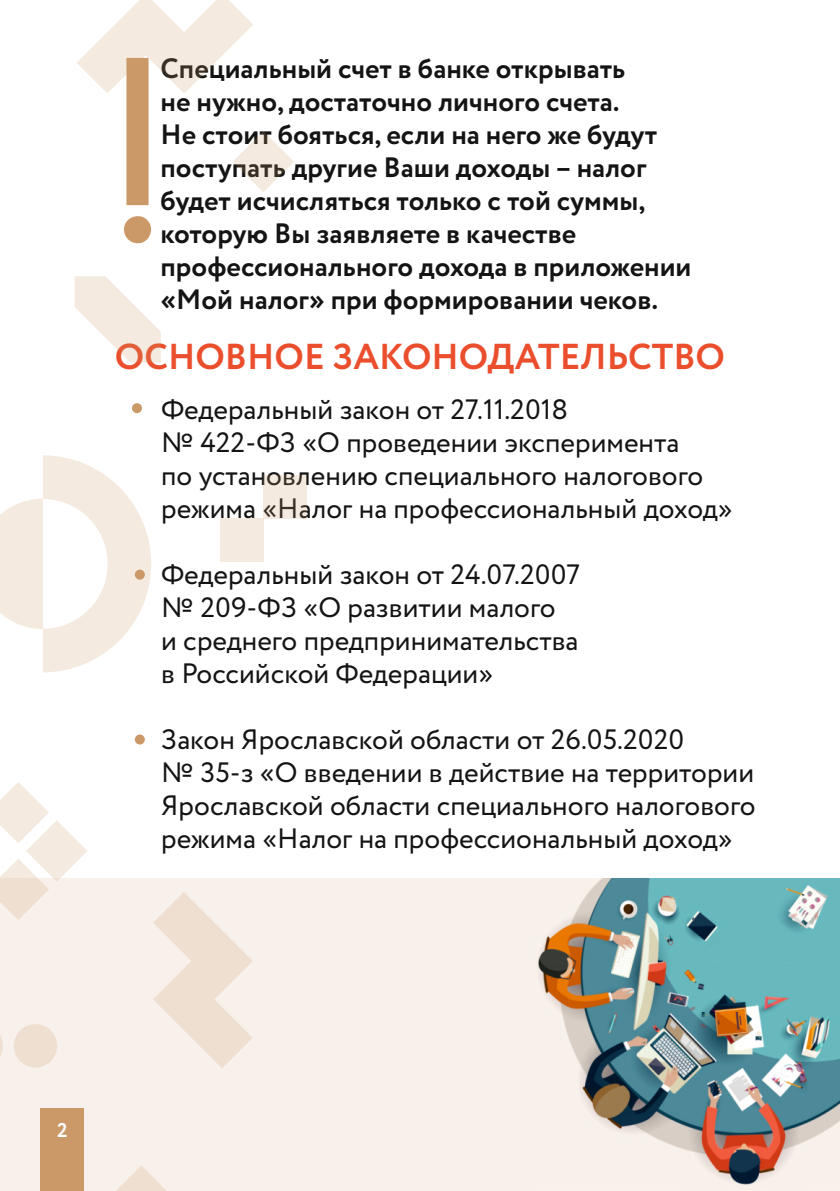
<style>
.page{position:relative;width:840px;height:1191px;background:#fff}
.page>*{position:absolute;margin:0;border:0;box-sizing:border-box;transform-origin:0 0}
.t1{font:700 36px "Circe";color:#ea4e2d}
.t2{font:28px/33px "Circe";color:#131413}
.t3{font:700 28px/33px "Circe";color:#131413}
.t4{font:700 20px "Circe";color:#fff}
</style>
<div class="page">
<div style="left:0;top:878px;width:839px;height:313px;background:#f8f1eb"></div>
<img style="left:538px;top:878px;width:301px;height:307px">
<div style="left:132px;top:403px;width:10px;height:10px;background:#cb9968;border-radius:50%"></div>
<div style="left:135px;top:734px;width:10px;height:10px;background:#cb9968;border-radius:50%"></div>
<svg style="left:77px;top:0;width:217px;height:243px"></svg>
<svg style="left:0;top:782px;width:87px;height:138px"></svg>
<div style="left:220px;top:518px;width:43px;height:44px;background:#f4eae0"></div>
<div style="left:263px;top:475px;width:44px;height:43px;background:#f4eae0"></div>
<svg style="left:0;top:1036px;width:3px;height:20px"></svg>
<div style="left:14px;top:1024px;width:43px;height:43px;background:#efdfd0;border-radius:50%"></div>
<svg style="left:153px;top:892px;width:100px;height:176px"></svg>
<svg style="left:75px;top:276px;width:86px;height:86px"></svg>
<svg style="left:0;top:455px;width:151px;height:217px"></svg>
<svg style="left:116px;top:1166px;width:50px;height:25px"></svg>
<div style="left:40px;top:1108px;width:43px;height:83px;background:#cb9968"></div>
<p class="t3" style="left:160px;top:53px;width:532px">Специальный счет в банке открывать<br>не нужно, достаточно личного счета.<br>Не стоит бояться, если на него же будут поступать другие Ваши доходы – налог будет исчисляться только с той суммы, которую Вы заявляете в качестве профессионального дохода в приложении «Мой налог» при формировании чеков.</p>
<p class="t1" style="left:115px;top:332px;width:611px">ОСНОВНОЕ ЗАКОНОДАТЕЛЬСТВО</p>
<p class="t2" style="left:161px;top:394px;width:572px">Федеральный закон от 27.11.2018<br>№ 422-ФЗ «О проведении эксперимента<br>по установлению специального налогового режима «Налог на профессиональный доход»</p>
<p class="t2" style="left:161px;top:559px;width:420px">Федеральный закон от 24.07.2007 № 209-ФЗ «О развитии малого<br>и среднего предпринимательства в Российской Федерации»</p>
<p class="t2" style="left:161px;top:724px;width:595px">Закон Ярославской области от 26.05.2020<br>№ 35-з «О введении в действие на территории Ярославской области специального налогового режима «Налог на профессиональный доход»</p>
<p class="t4" style="left:57px;top:1116px;width:12px">2</p>
</div>
